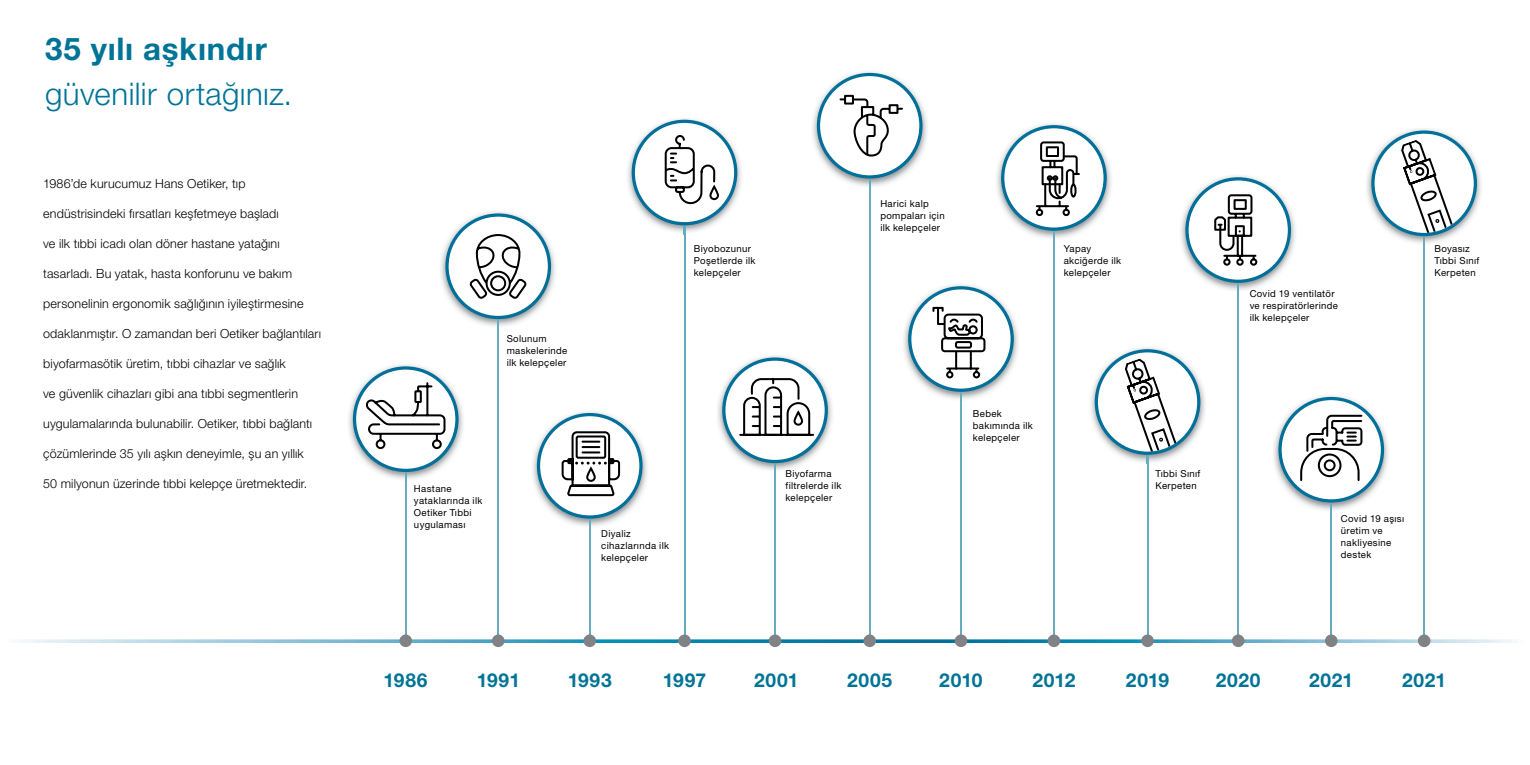
<style>
.page{position:relative;width:1530px;height:765px;background:#fff}
.page>*{position:absolute;margin:0;border:0;box-sizing:border-box;transform-origin:0 0}
.t1{font:300 31.25px "Helvetica Neue LTW1 G";letter-spacing:.01em;color:#007496}
.t2{font:700 31.25px "Helvetica Neue LTW1 G";letter-spacing:.025em;color:#007496}
.t3{font:700 19.25px "Helvetica Neue LTW1 G";letter-spacing:.03em;color:#007496}
.t4{font:300 12.5px "Helvetica Neue LTW1 G";letter-spacing:.01em;color:#000}
.t5{font:9.62px/12px "Helvetica Neue LTW1 G";letter-spacing:.035em;color:#000}
</style>
<div class="page">
<hr style="left:960px;top:289px;width:2px;height:352px;background:#66acc0">
<hr style="left:1053px;top:224px;width:2px;height:418px;background:#66acc0">
<hr style="left:869px;top:176px;width:1px;height:465px;background:#66acc0">
<hr style="left:498px;top:317px;width:1px;height:325px;background:#66acc0">
<hr style="left:684px;top:223px;width:1px;height:421px;background:#66acc0">
<hr style="left:1238px;top:283px;width:1px;height:357px;background:#66acc0">
<hr style="left:1424px;top:234px;width:1px;height:405px;background:#66acc0">
<hr style="left:405px;top:470px;width:1px;height:173px;background:#66acc0">
<hr style="left:589px;top:516px;width:1px;height:126px;background:#66acc0">
<hr style="left:774px;top:463px;width:2px;height:175px;background:#66acc0">
<hr style="left:1147px;top:453px;width:1px;height:186px;background:#66acc0">
<hr style="left:1331px;top:502px;width:1px;height:138px;background:#66acc0">
<img style="left:348px;top:364px;width:115px;height:99px">
<svg style="left:355px;top:368px;width:102px;height:102px"></svg>
<img style="left:1366px;top:128px;width:115px;height:110px">
<div style="left:1373px;top:132px;width:102px;height:103px;background:#fff;border-radius:50%"></div>
<div style="left:1371px;top:131px;width:106px;height:105px;border:3px solid #006f9a;border-radius:50%"></div>
<img style="left:440px;top:211px;width:115px;height:117px">
<div style="left:447px;top:215px;width:102px;height:102px;background:#fff;border-radius:50%"></div>
<div style="left:445px;top:213px;width:106px;height:106px;border:3px solid #006f9a;border-radius:50%"></div>
<img style="left:532px;top:411px;width:115px;height:117px">
<svg style="left:539px;top:415px;width:102px;height:102px"></svg>
<div style="left:537px;top:413px;width:106px;height:106px;border:3px solid #006f9a;border-radius:50%"></div>
<img style="left:1180px;top:175px;width:115px;height:117px">
<svg style="left:1187px;top:179px;width:102px;height:102px"></svg>
<div style="left:1185px;top:177px;width:106px;height:106px;border:3px solid #006f9a;border-radius:50%"></div>
<img style="left:717px;top:355px;width:115px;height:115px">
<svg style="left:774px;top:464px;width:2px;height:6px"></svg>
<svg style="left:724px;top:359px;width:102px;height:103px"></svg>
<div style="left:722px;top:357px;width:106px;height:106px;border:3px solid #006f9a;border-radius:50%"></div>
<img style="left:627px;top:118px;width:114px;height:116px">
<svg style="left:633px;top:121px;width:103px;height:103px"></svg>
<img style="left:1273px;top:395px;width:115px;height:106px">
<div style="left:1280px;top:399px;width:102px;height:102px;background:#fff;border-radius:50%"></div>
<div style="left:1278px;top:397px;width:106px;height:106px;border:3px solid #006f9a;border-radius:50%"></div>
<img style="left:1090px;top:347px;width:115px;height:110px">
<div style="left:1096px;top:351px;width:103px;height:102px;background:#fff;border-radius:50%"></div>
<div style="left:1095px;top:349px;width:105px;height:106px;border:3px solid #006f9a;border-radius:50%"></div>
<svg style="left:468px;top:216px;width:78px;height:85px"></svg>
<svg style="left:366px;top:379px;width:95px;height:102px"></svg>
<svg style="left:635px;top:120px;width:102px;height:85px"></svg>
<svg style="left:541px;top:426px;width:102px;height:79px"></svg>
<svg style="left:1186px;top:184px;width:102px;height:85px"></svg>
<svg style="left:729px;top:366px;width:93px;height:84px"></svg>
<svg style="left:1124px;top:357px;width:53px;height:107px"></svg>
<svg style="left:1400px;top:139px;width:54px;height:106px"></svg>
<svg style="left:1282px;top:411px;width:80px;height:100px"></svg>
<svg style="left:19px;top:639px;width:1499px;height:4px;background:#6ab3cd"></svg>
<div style="left:399px;top:634px;width:13px;height:13px;background:#808285;border-radius:50%"></div>
<div style="left:492px;top:634px;width:13px;height:13px;background:#808285;border-radius:50%"></div>
<div style="left:583px;top:634px;width:13px;height:13px;background:#808285;border-radius:50%"></div>
<div style="left:678px;top:634px;width:13px;height:13px;background:#808285;border-radius:50%"></div>
<div style="left:769px;top:634px;width:12px;height:13px;background:#808285;border-radius:50%"></div>
<div style="left:863px;top:634px;width:13px;height:13px;background:#808285;border-radius:50%"></div>
<div style="left:955px;top:634px;width:12px;height:13px;background:#808285;border-radius:50%"></div>
<div style="left:1048px;top:634px;width:12px;height:13px;background:#808285;border-radius:50%"></div>
<div style="left:1141px;top:634px;width:13px;height:13px;background:#808285;border-radius:50%"></div>
<div style="left:1232px;top:634px;width:13px;height:13px;background:#808285;border-radius:50%"></div>
<div style="left:1325px;top:634px;width:13px;height:13px;background:#808285;border-radius:50%"></div>
<div style="left:1418px;top:634px;width:12px;height:13px;background:#808285;border-radius:50%"></div>
<img style="left:996px;top:123px;width:115px;height:89px">
<svg style="left:1003px;top:127px;width:102px;height:102px"></svg>
<div style="left:1001px;top:125px;width:106px;height:106px;border:3px solid #006f9a;border-radius:50%"></div>
<img style="left:903px;top:284px;width:115px;height:115px">
<img style="left:960px;top:392px;width:2px;height:7px">
<svg style="left:910px;top:288px;width:102px;height:102px"></svg>
<div style="left:908px;top:286px;width:106px;height:106px;border:3px solid #006f9a;border-radius:50%"></div>
<svg style="left:908px;top:292px;width:102px;height:86px"></svg>
<svg style="left:1006px;top:140px;width:97px;height:98px"></svg>
<img style="left:812px;top:71px;width:115px;height:116px">
<svg style="left:819px;top:75px;width:102px;height:102px"></svg>
<div style="left:817px;top:73px;width:106px;height:106px;border:3px solid #006f9a;border-radius:50%"></div>
<svg style="left:817px;top:76px;width:102px;height:84px"></svg>
<h1 class="t2" style="left:45px;top:30px;width:223px">35 yılı aşkındır</h1>
<h1 class="t1" style="left:45px;top:75px;width:249px">güvenilir ortağınız.</h1>
<p class="t4" style="left:43px;top:176px;width:204px">1986’de kurucumuz Hans Oetiker, tıp</p>
<p class="t4" style="left:43px;top:206px;width:237px">endüstrisindeki fırsatları keşfetmeye başladı</p>
<p class="t4" style="left:43px;top:236px;width:238px">ve ilk tıbbi icadı olan döner hastane yatağını</p>
<p class="t4" style="left:43px;top:266px;width:250px">tasarladı. Bu yatak, hasta konforunu ve bakım</p>
<p class="t4" style="left:43px;top:296px;width:262px">personelinin ergonomik sağlığının iyileştirmesine</p>
<p class="t4" style="left:43px;top:326px;width:279px">odaklanmıştır. O zamandan beri Oetiker bağlantıları</p>
<p class="t4" style="left:43px;top:356px;width:244px">biyofarmasötik üretim, tıbbi cihazlar ve sağlık</p>
<p class="t4" style="left:43px;top:386px;width:256px">ve güvenlik cihazları gibi ana tıbbi segmentlerin</p>
<p class="t4" style="left:43px;top:416px;width:271px">uygulamalarında bulunabilir. Oetiker, tıbbi bağlantı</p>
<p class="t4" style="left:43px;top:446px;width:262px">çözümlerinde 35 yılı aşkın deneyimle, şu an yıllık</p>
<p class="t4" style="left:43px;top:476px;width:266px">50 milyonun üzerinde tıbbi kelepçe üretmektedir.</p>
<p class="t5" style="left:507px;top:332px;width:62px">Solunum maskelerinde ilk kelepçeler</p>
<p class="t5" style="left:414px;top:482px;width:70px">Hastane yataklarında ilk<br>Oetiker Tıbbi uygulaması</p>
<p class="t5" style="left:880px;top:197px;width:66px">Harici kalp pompaları için ilk kelepçeler</p>
<p class="t5" style="left:694px;top:242px;width:63px">Biyobozunur<br>Poşetlerde ilk kelepçeler</p>
<p class="t5" style="left:1064px;top:242px;width:59px">Yapay akciğerde ilk kelepçeler</p>
<p class="t5" style="left:601px;top:527px;width:69px">Diyaliz cihazlarında ilk kelepçeler</p>
<p class="t5" style="left:973px;top:407px;width:61px">Bebek bakımında ilk kelepçeler</p>
<p class="t5" style="left:785px;top:467px;width:57px">Biyofarma filtrelerde ilk kelepçeler</p>
<p class="t5" style="left:1156px;top:467px;width:46px">Tıbbi Sınıf<br>Kerpeten</p>
<p class="t5" style="left:1250px;top:287px;width:90px">Covid 19 ventilatör ve respiratörlerinde ilk kelepçeler</p>
<p class="t5" style="left:1435px;top:242px;width:46px">Boyasız<br>Tıbbi Sınıf<br>Kerpeten</p>
<p class="t5" style="left:1341px;top:512px;width:65px">Covid 19 aşısı üretim ve nakliyesine destek</p>
<h2 class="t3" style="left:384px;top:668px;width:45px">1986</h2>
<h2 class="t3" style="left:477px;top:668px;width:45px">1991</h2>
<h2 class="t3" style="left:568px;top:668px;width:45px">1993</h2>
<h2 class="t3" style="left:663px;top:668px;width:45px">1997</h2>
<h2 class="t3" style="left:754px;top:668px;width:46px">2001</h2>
<h2 class="t3" style="left:847px;top:668px;width:47px">2005</h2>
<h2 class="t3" style="left:939px;top:668px;width:45px">2010</h2>
<h2 class="t3" style="left:1032px;top:668px;width:45px">2012</h2>
<h2 class="t3" style="left:1126px;top:668px;width:45px">2019</h2>
<h2 class="t3" style="left:1216px;top:668px;width:46px">2020</h2>
<h2 class="t3" style="left:1309px;top:668px;width:46px">2021</h2>
<h2 class="t3" style="left:1402px;top:668px;width:46px">2021</h2>
</div>
